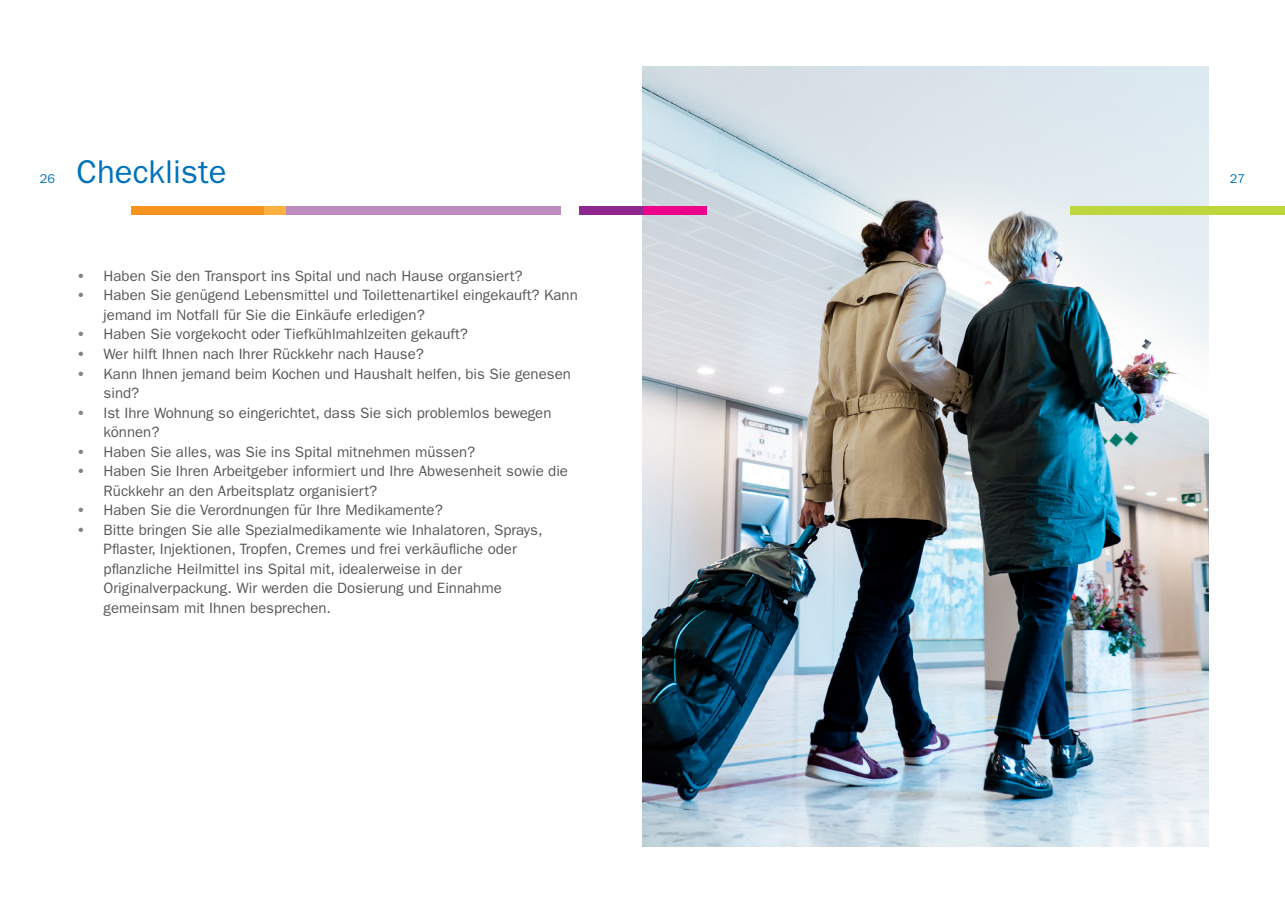
<style>
.page{position:relative;width:1285px;height:919px;background:#fff}
.page>*{position:absolute;margin:0;border:0;box-sizing:border-box;transform-origin:0 0}
.head_15pt{font:33px "ITC Franklin Gothic Std";color:#0072bc}
.t1{font:15px/19.5px "ITC Franklin Gothic Std";color:#57585a}
.t2{font:12.75px "ITC Franklin Gothic Std";color:#0072bc}
.s1{font-weight:600;color:#808285}
</style>
<div class="page">
<img style="left:642px;top:66px;width:566px;height:780px">
<div style="left:131px;top:207px;width:135px;height:8px;background:#f7931d"></div>
<div style="left:283px;top:207px;width:277px;height:8px;background:#bd8cbf"></div>
<div style="left:264px;top:207px;width:21px;height:8px;background:#fbb03f"></div>
<div style="left:1070px;top:207px;width:214px;height:8px;background:#bdd63c"></div>
<div style="left:640px;top:207px;width:66px;height:8px;background:#ed028c"></div>
<div style="left:578px;top:207px;width:64px;height:8px;background:#90268f"></div>
<p class="head_15pt" style="left:77px;top:153px;width:151px">Checkliste</p>
<p class="t2" style="left:40px;top:172px;width:17px">26</p>
<p class="t2" style="left:1229px;top:172px;width:17px">27</p>
<p class="t1" style="left:77px;top:266px;width:447px"><span class="s1">•</span> Haben Sie den Transport ins Spital und nach Hause organsiert?</p>
<p class="t1" style="left:104px;top:286px;width:475px;text-indent:-27px"><span class="s1">•</span> Haben Sie genügend Lebensmittel und Toilettenartikel eingekauft? Kann jemand im Notfall für Sie die Einkäufe erledigen?</p>
<p class="t1" style="left:77px;top:325px;width:393px"><span class="s1">•</span> Haben Sie vorgekocht oder Tiefkühlmahlzeiten gekauft?</p>
<p class="t1" style="left:77px;top:344px;width:349px"><span class="s1">•</span> Wer hilft Ihnen nach Ihrer Rückkehr nach Hause?</p>
<p class="t1" style="left:104px;top:364px;width:468px;text-indent:-27px"><span class="s1">•</span> Kann Ihnen jemand beim Kochen und Haushalt helfen, bis Sie genesen sind?</p>
<p class="t1" style="left:104px;top:403px;width:449px;text-indent:-27px"><span class="s1">•</span> Ist Ihre Wohnung so eingerichtet, dass Sie sich problemlos bewegen können?</p>
<p class="t1" style="left:77px;top:442px;width:400px"><span class="s1">•</span> Haben Sie alles, was Sie ins Spital mitnehmen müssen?</p>
<p class="t1" style="left:104px;top:461px;width:466px;text-indent:-27px"><span class="s1">•</span> Haben Sie Ihren Arbeitgeber informiert und Ihre Abwesenheit sowie die<br>Rückkehr an den Arbeitsplatz organisiert?</p>
<p class="t1" style="left:77px;top:500px;width:367px"><span class="s1">•</span> Haben Sie die Verordnungen für Ihre Medikamente?</p>
<p class="t1" style="left:104px;top:520px;width:440px;text-indent:-27px"><span class="s1">•</span> Bitte bringen Sie alle Spezialmedikamente wie Inhalatoren, Sprays, Pflaster, Injektionen, Tropfen, Cremes und frei verkäufliche oder pflanzliche Heilmittel ins Spital mit, idealerweise in der Originalverpackung. Wir werden die Dosierung und Einnahme gemeinsam mit Ihnen besprechen.</p>
</div>
